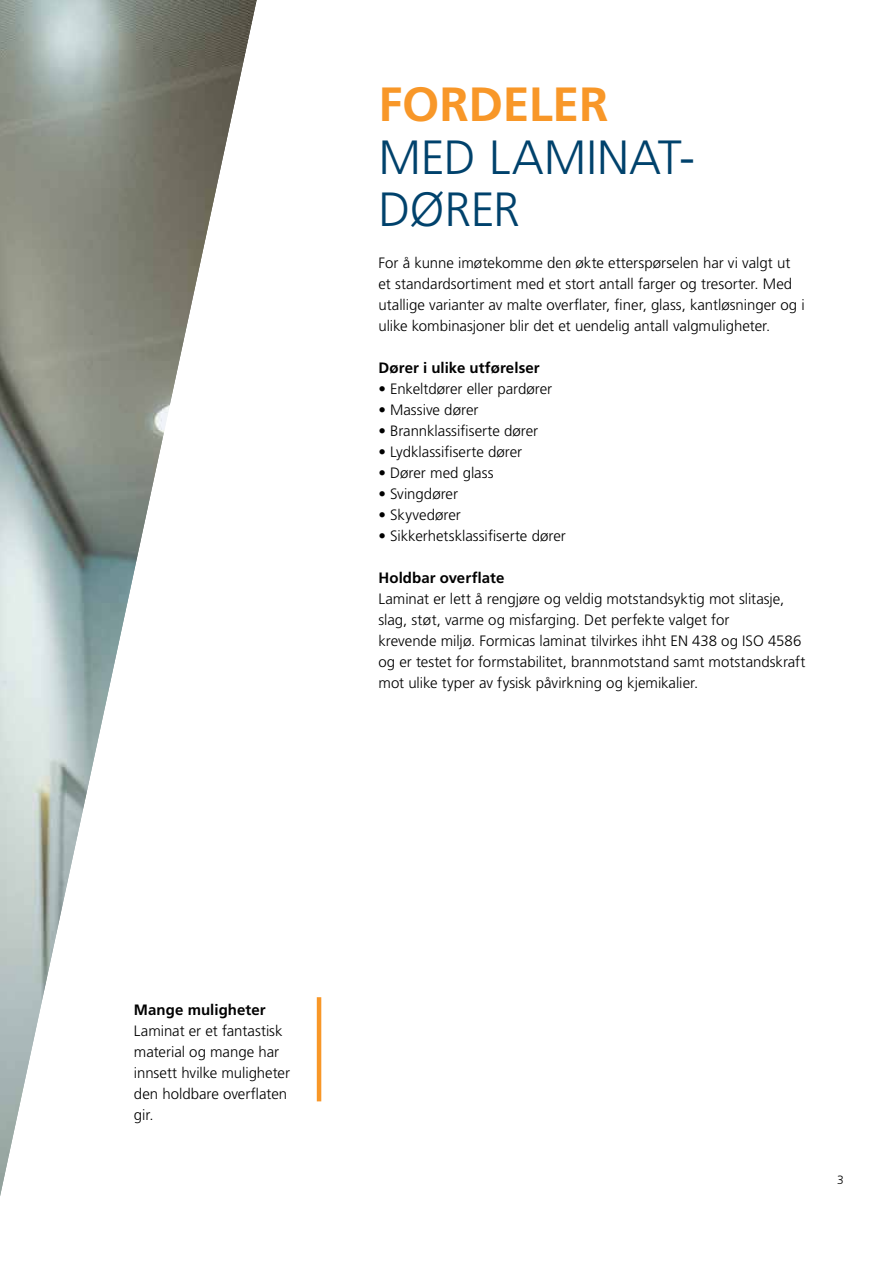
<style>
.page{position:relative;width:893px;height:1263px;background:#fff}
.page>*{position:absolute;margin:0;border:0;box-sizing:border-box;transform-origin:0 0}
.t1{font:300 48px/52.5px "Frutiger LT Std";letter-spacing:-.005em;color:#00426c}
.t2{font:700 48px "Frutiger LT Std";letter-spacing:-.005em;color:#f89728}
.t3{font:300 15px/21px "Frutiger LT Std";color:#000}
.t4{font:700 15px "Frutiger LT Std";letter-spacing:.005em;color:#000}
.t5{font:300 12px "Frutiger LT Std";color:#000}
</style>
<div class="page">
<img style="left:0;top:0;width:257px;height:1196px">
<hr style="left:317px;top:997px;width:4px;height:104px;background:#f89728">
<h1 class="t2" style="left:378px;top:76px;width:231px">FORDELER</h1>
<h1 class="t1" style="left:378px;top:131px;width:318px">MED LAMINAT-<br>DØRER</h1>
<p class="t3" style="left:378px;top:253px;width:428px">For å kunne imøtekomme den økte etterspørselen har vi valgt ut et standardsortiment med et stort antall farger og tresorter. Med utallige varianter av malte overflater, finer, glass, kantløsninger og i ulike kombinasjoner blir det et uendelig antall valgmuligheter.</p>
<p class="t4" style="left:378px;top:359px;width:163px">Dører i ulike utførelser</p>
<p class="t3" style="left:378px;top:379px;width:175px">• Enkeltdører eller pardører</p>
<p class="t3" style="left:378px;top:400px;width:102px">• Massive dører</p>
<p class="t3" style="left:378px;top:421px;width:161px">• Brannklassifiserte dører</p>
<p class="t3" style="left:378px;top:442px;width:145px">• Lydklassifiserte dører</p>
<p class="t3" style="left:378px;top:463px;width:117px">• Dører med glass</p>
<p class="t3" style="left:378px;top:484px;width:81px">• Svingdører</p>
<p class="t3" style="left:378px;top:505px;width:84px">• Skyvedører</p>
<p class="t3" style="left:378px;top:526px;width:189px">• Sikkerhetsklassifiserte dører</p>
<p class="t4" style="left:378px;top:569px;width:127px">Holdbar overflate</p>
<p class="t3" style="left:378px;top:589px;width:429px">Laminat er lett å rengjøre og veldig motstandsyktig mot slitasje, slag, støt, varme og misfarging. Det perfekte valget for<br>krevende miljø. Formicas laminat tilvirkes ihht EN 438 og ISO 4586 og er testet for formstabilitet, brannmotstand samt motstandskraft mot ulike typer av fysisk påvirkning og kjemikalier.</p>
<p class="t4" style="left:134px;top:1001px;width:133px">Mange muligheter</p>
<p class="t3" style="left:134px;top:1020px;width:158px">Laminat er et fantastisk material og mange har innsett hvilke muligheter den holdbare overflaten gir.</p>
<p class="t5" style="left:837px;top:1173px;width:8px">3</p>
</div>
